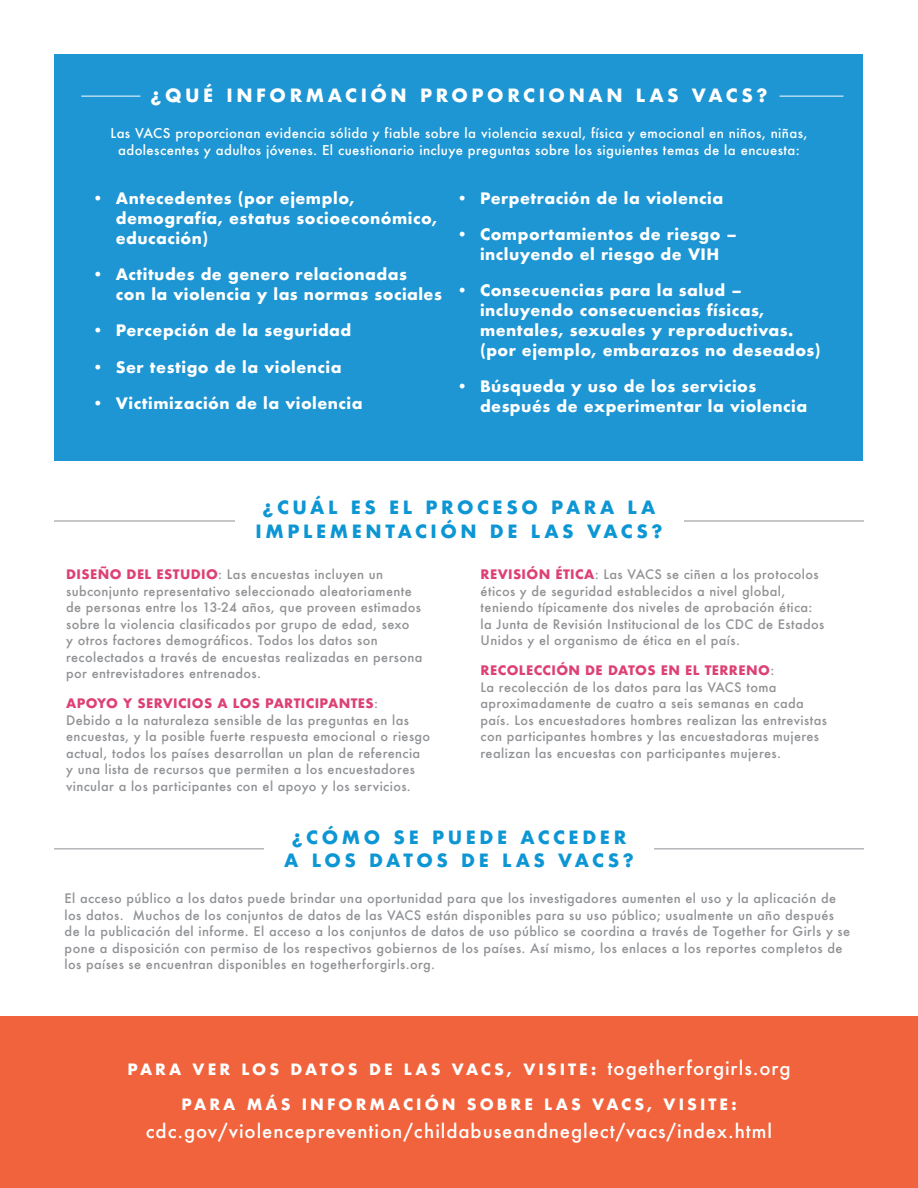
<style>
.page{position:relative;width:918px;height:1188px;background:#fff}
.page>*{position:absolute;margin:0;border:0;box-sizing:border-box;transform-origin:0 0}
.t1{font:500 18.6px "Futura";letter-spacing:.05em;color:#fff}
.t2{font:700 17.85px/23.7px "Futura";letter-spacing:.2em;color:#0d96d4;text-align:center}
.t3{font:700 17.85px "Futura";letter-spacing:.2em;color:#fff}
.t4{font:700 15.45px/20px "Futura";letter-spacing:.03em;color:#fff}
.t5{font:700 15.15px "Futura";letter-spacing:.2em;color:#fff}
.t6{font:500 13.2px/17px "Futura";letter-spacing:.03em;color:#fff;text-align:center}
.t7{font:500 12.75px/16.5px "Futura";letter-spacing:.03em;color:#909295}
.s1{font-weight:700;color:#dd4174}
.s2{font-weight:500;font-size:18.6px}
</style>
<div class="page">
<div style="left:0;top:1017px;width:918px;height:171px;background:#f1633c"></div>
<div style="left:55px;top:54px;width:808px;height:406px;background:#1e96d3"></div>
<hr style="left:81px;top:96px;width:59px;height:1px;background:#fff">
<hr style="left:54px;top:848px;width:810px;height:1px;background:#8f9094">
<div style="left:264px;top:829px;width:390px;height:48px;background:#fff"></div>
<hr style="left:54px;top:521px;width:810px;height:1px;background:#8f9094">
<div style="left:235px;top:499px;width:448px;height:48px;background:#fff"></div>
<hr style="left:780px;top:96px;width:63px;height:1px;background:#fff">
<p class="t3" style="left:151px;top:83px;width:618px">¿QUÉ INFORMACIÓN PROPORCIONAN LAS VACS?</p>
<p class="t6" style="left:111px;top:124px;width:699px">Las VACS proporcionan evidencia sólida y fiable sobre la violencia sexual, física y emocional en niños, niñas, adolescentes y adultos jóvenes. El cuestionario incluye preguntas sobre los siguientes temas de la encuesta:</p>
<p class="t4" style="left:116px;top:188px;width:323px;text-indent:-23px">• Antecedentes (por ejemplo, demografía, estatus socioeconómico, educación)</p>
<p class="t4" style="left:116px;top:264px;width:328px;text-indent:-23px">• Actitudes de genero relacionadas<br>con la violencia y las normas sociales</p>
<p class="t4" style="left:92px;top:321px;width:261px">• Percepción de la seguridad</p>
<p class="t4" style="left:92px;top:357px;width:251px">• Ser testigo de la violencia</p>
<p class="t4" style="left:92px;top:393px;width:272px">• Victimización de la violencia</p>
<p class="t4" style="left:457px;top:188px;width:268px">• Perpetración de la violencia</p>
<p class="t4" style="left:457px;top:225px;width:282px;text-align:center">• Comportamientos de riesgo – incluyendo el riesgo de VIH</p>
<p class="t4" style="left:480px;top:281px;width:342px;text-indent:-23px">• Consecuencias para la salud – incluyendo consecuencias físicas, mentales, sexuales y reproductivas. (por ejemplo, embarazos no deseados)</p>
<p class="t4" style="left:480px;top:377px;width:329px;text-indent:-23px">• Búsqueda y uso de los servicios después de experimentar la violencia</p>
<p class="t2" style="left:256px;top:495px;width:408px">¿CUÁL ES EL PROCESO PARA LA<br>IMPLEMENTACIÓN DE LAS VACS?</p>
<p class="t7" style="left:481px;top:566px;width:345px"><span class="s1">REVISIÓN ÉTICA</span>: Las VACS se ciñen a los protocolos éticos y de seguridad establecidos a nivel global, teniendo típicamente dos niveles de aprobación ética: la Junta de Revisión Institucional de los CDC de Estados Unidos y el organismo de ética en el país.</p>
<p class="t7" style="left:481px;top:662px;width:348px"><span class="s1">RECOLECCIÓN DE DATOS EN EL TERRENO</span>:<br>La recolección de los datos para las VACS toma aproximadamente de cuatro a seis semanas en cada país. Los encuestadores hombres realizan las entrevistas con participantes hombres y las encuestadoras mujeres realizan las encuestas con participantes mujeres.</p>
<p class="t7" style="left:66px;top:566px;width:358px"><span class="s1">DISEÑO DEL ESTUDIO</span>: Las encuestas incluyen un subconjunto representativo seleccionado aleatoriamente de personas entre los 13-24 años, que proveen estimados sobre la violencia clasificados por grupo de edad, sexo<br>y otros factores demográficos. Todos los datos son recolectados a través de encuestas realizadas en persona por entrevistadores entrenados.</p>
<p class="t7" style="left:66px;top:695px;width:366px"><span class="s1">APOYO Y SERVICIOS A LOS PARTICIPANTES</span>:<br>Debido a la naturaleza sensible de las preguntas en las encuestas, y la posible fuerte respuesta emocional o riesgo actual, todos los países desarrollan un plan de referencia y una lista de recursos que permiten a los encuestadores vincular a los participantes con el apoyo y los servicios.</p>
<p class="t2" style="left:292px;top:825px;width:336px">¿CÓMO SE PUEDE ACCEDER</p>
<p class="t2" style="left:284px;top:849px;width:351px">A LOS DATOS DE LAS VACS?</p>
<p class="t7" style="left:65px;top:890px;width:787px">El acceso público a los datos puede brindar una oportunidad para que los investigadores aumenten el uso y la aplicación de los datos. Muchos de los conjuntos de datos de las VACS están disponibles para su uso público; usualmente un año después de la publicación del informe. El acceso a los conjuntos de datos de uso público se coordina a través de Together for Girls y se pone a disposición con permiso de los respectivos gobiernos de los países. Así mismo, los enlaces a los reportes completos de los países se encuentran disponibles en togetherforgirls.org.</p>
<p class="t5" style="left:127px;top:1058px;width:665px">PARA VER LOS DATOS DE LAS VACS, VISITE: <span class="s2">togetherforgirls.org</span></p>
<p class="t5" style="left:181px;top:1093px;width:557px">PARA MÁS INFORMACIÓN SOBRE LAS VACS, VISITE:</p>
<p class="t1" style="left:146px;top:1118px;width:628px">cdc.gov/violenceprevention/childabuseandneglect/vacs/index.html</p>
</div>
